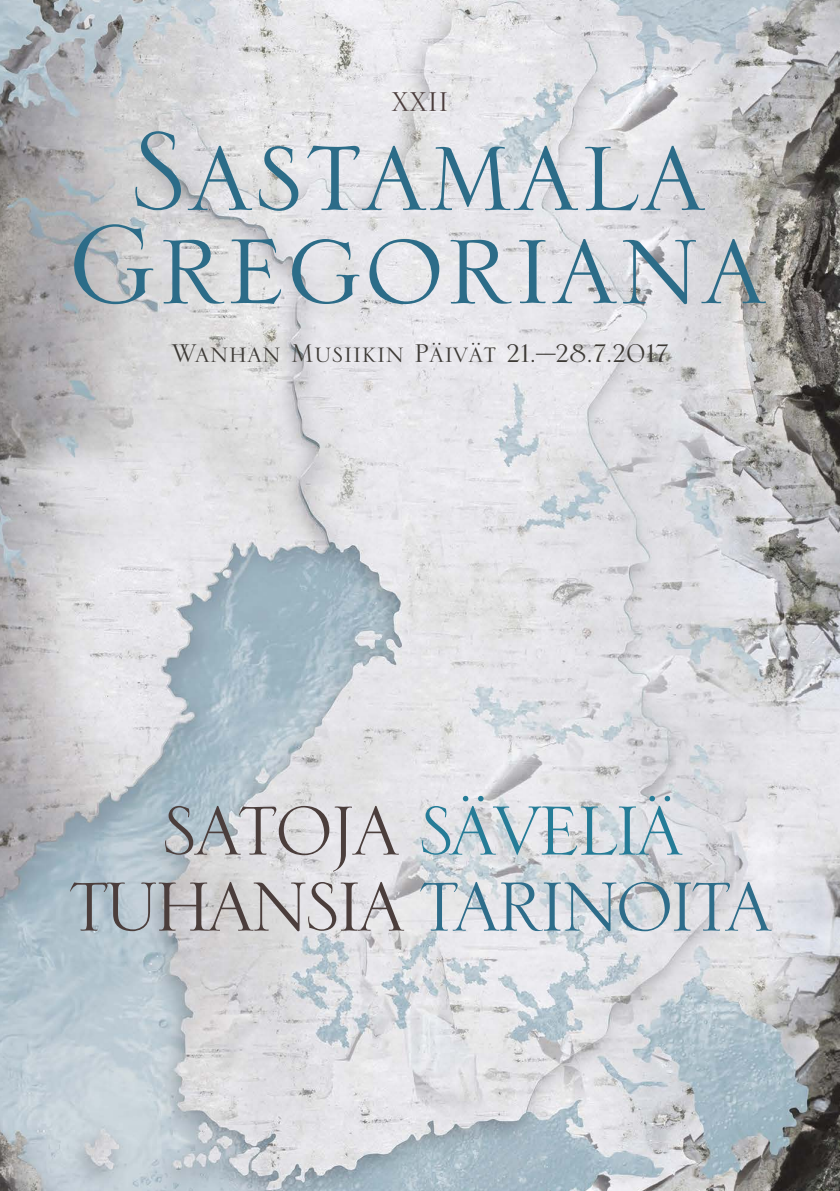
<style>
.page{position:relative;width:840px;height:1191px;background:#fff}
.page>*{position:absolute;margin:0;border:0;box-sizing:border-box;transform-origin:0 0}
.t1{font:92px "Serlio LH";letter-spacing:-.055em;color:#2e6d8a}
.t2{font:92px "Serlio LH";letter-spacing:-.055em;color:#257c97}
.t3{font:36px "Serlio LH";color:#4b3d3c}
.t4{font:34px "Serlio LH";color:#3c3935}
.s1{color:#4b3e3c}
</style>
<div class="page">
<img style="left:0;top:0;width:839px;height:1191px">
<svg style="left:135px;top:131px;width:46px;height:79px;background:#a9b8bf"></svg>
<svg style="left:188px;top:146px;width:64px;height:64px;background:#b9c5cc"></svg>
<svg style="left:259px;top:146px;width:39px;height:65px;background:#afc0c7"></svg>
<svg style="left:307px;top:146px;width:270px;height:64px;background:#bdcad2"></svg>
<svg style="left:585px;top:146px;width:119px;height:64px;background:#bfcad2"></svg>
<svg style="left:74px;top:224px;width:79px;height:80px;background:#a5b2b9"></svg>
<svg style="left:163px;top:240px;width:61px;height:64px;background:#aabcc4"></svg>
<svg style="left:231px;top:239px;width:50px;height:65px;background:#aebfc8"></svg>
<svg style="left:292px;top:239px;width:67px;height:65px;background:#bac7d0"></svg>
<svg style="left:369px;top:239px;width:70px;height:65px;background:#bccad3"></svg>
<svg style="left:450px;top:240px;width:61px;height:64px;background:#b2c3cf"></svg>
<svg style="left:519px;top:240px;width:26px;height:63px;background:#a6bcc8"></svg>
<svg style="left:552px;top:239px;width:64px;height:64px;background:#becad3"></svg>
<svg style="left:622px;top:240px;width:73px;height:64px;background:#b4c2cb"></svg>
<svg style="left:701px;top:239px;width:64px;height:64px;background:#abb5ba"></svg>
<p class="t3" style="left:391px;top:84px;width:59px">XXII</p>
<p class="t4" style="left:171px;top:337px;width:498px">Wanhan Musiikin Päivät 21.–28.7.2017</p>
<h1 class="t2" style="left:161px;top:785px;width:523px"><span class="s1">SATOJA</span> SÄVELIÄ</h1>
<h1 class="t1" style="left:68px;top:861px;width:705px"><span class="s1">TUHANSIA</span> TARINOITA</h1>
</div>
